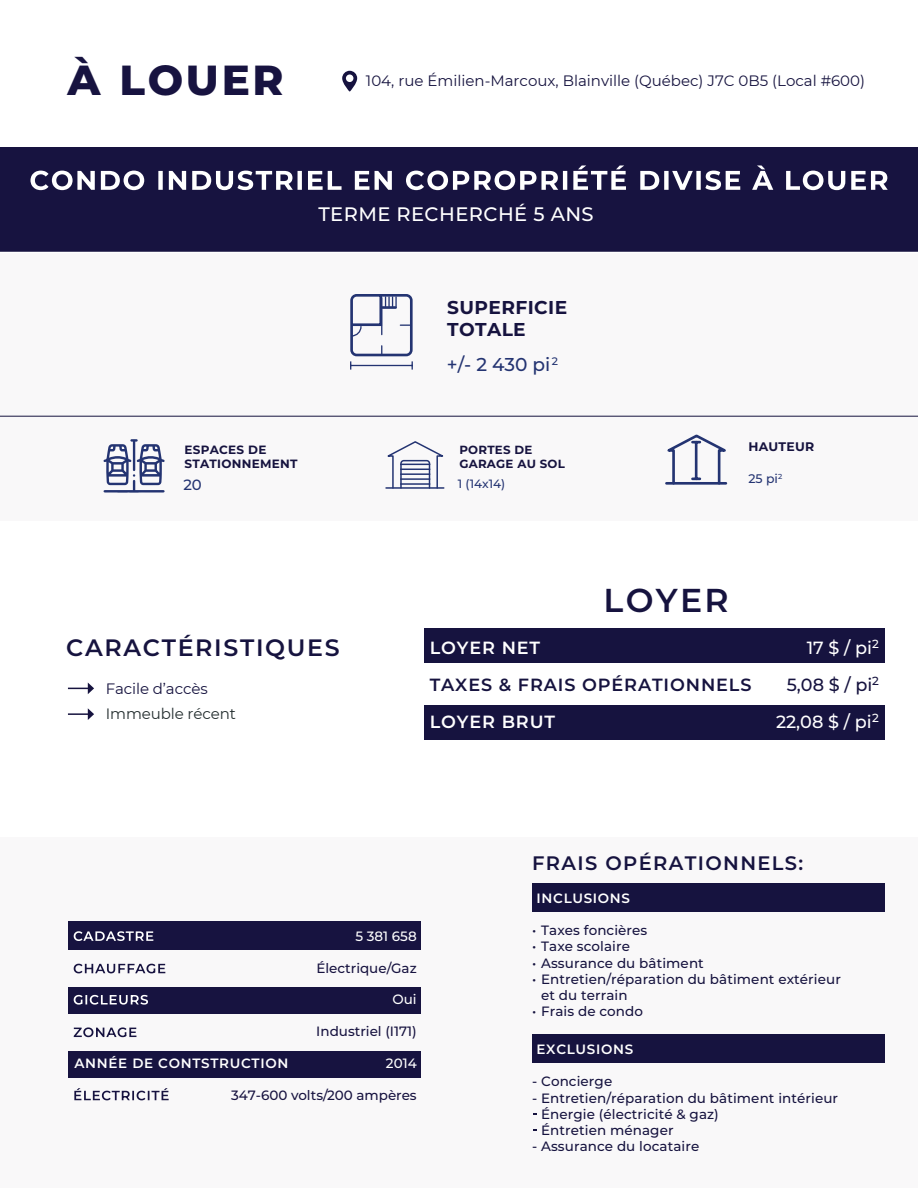
<style>
.page{position:relative;width:918px;height:1188px;background:#fff}
.page>*{position:absolute;margin:0;border:0;box-sizing:border-box;transform-origin:0 0}
.t1{font:800 42px "Montserrat";letter-spacing:.065em;color:#171340}
.t2{font:600 33.15px "Montserrat";letter-spacing:.07em;color:#16133f}
.t3{font:600 23.7px "Montserrat";letter-spacing:.07em;color:#16133f}
.t4{font:600 19.5px "Montserrat";letter-spacing:.07em;color:#16133f}
.t5{font:500 19.5px "Montserrat";letter-spacing:.02em;color:#fff}
.t6{font:700 18.6px/22.4px "Montserrat";letter-spacing:.02em;color:#16133f}
.t7{font:500 18.6px "Montserrat";color:#243472}
.t8{font:600 17.7px "Montserrat";letter-spacing:.05em;color:#16133f}
.t9{font:500 17.7px "Montserrat";color:#fff}
.t10{font:600 17.7px "Montserrat";letter-spacing:.05em;color:#fff}
.t11{font:500 17.7px "Montserrat";color:#16133f}
.t12{font:15px "Montserrat";color:#16133f}
.t13{font:15px "Montserrat";letter-spacing:-.005em;color:#242e2f}
.t14{font:500 14.85px "Montserrat";color:#243472}
.t15{font:500 13.5px/16.2px "Montserrat";letter-spacing:.005em;color:#16133f}
.t16{font:500 13.5px "Montserrat";color:#171340}
.t17{font:600 13.5px "Montserrat";letter-spacing:.05em;color:#fff}
.t18{font:500 13.5px "Montserrat";color:#fff}
.t19{font:700 12.45px "Montserrat";letter-spacing:.02em;color:#16133f}
.t20{font:500 12.45px "Montserrat";color:#243472}
.t21{font:700 12px/14.4px "Montserrat";letter-spacing:.02em;color:#16133f}
.t22{font:500 12px "Montserrat";color:#243472}
.t23{font:700 11.85px "Montserrat";letter-spacing:.02em;color:#16133f}
</style>
<div class="page">
<div style="left:0;top:252px;width:918px;height:269px;background:#f9f8f9"></div>
<div style="left:0;top:147px;width:918px;height:105px;background:#171340"></div>
<hr style="left:0;top:252px;width:918px;height:1px;background:#fff">
<svg style="left:31px;top:165px;width:857px;height:25px"></svg>
<div style="left:0;top:837px;width:918px;height:351px;background:#f9f8f9"></div>
<svg style="left:68px;top:683px;width:26px;height:11px"></svg>
<hr style="left:68px;top:713px;width:21px;height:2px;background:#16133f">
<svg style="left:88px;top:708px;width:6px;height:12px"></svg>
<hr style="left:0;top:416px;width:918px;height:1px;background:#16143f">
<div style="left:424px;top:629px;width:461px;height:34px;background:#16133f"></div>
<div style="left:424px;top:706px;width:461px;height:34px;background:#16133f"></div>
<svg style="left:385px;top:441px;width:60px;height:48px"></svg>
<svg style="left:104px;top:439px;width:61px;height:54px"></svg>
<svg style="left:665px;top:434px;width:63px;height:51px"></svg>
<div style="left:532px;top:884px;width:353px;height:28px;background:#16133f"></div>
<div style="left:532px;top:1034px;width:353px;height:29px;background:#16133f"></div>
<svg style="left:350px;top:294px;width:63px;height:76px"></svg>
<div style="left:69px;top:921px;width:352px;height:29px;background:#171340"></div>
<div style="left:69px;top:1051px;width:352px;height:26px;background:#171340"></div>
<svg style="left:74px;top:931px;width:79px;height:10px"></svg>
<div style="left:69px;top:987px;width:352px;height:26px;background:#171340"></div>
<svg style="left:74px;top:995px;width:74px;height:10px"></svg>
<svg style="left:74px;top:964px;width:91px;height:9px"></svg>
<svg style="left:74px;top:1088px;width:95px;height:12px"></svg>
<svg style="left:74px;top:1027px;width:62px;height:10px"></svg>
<svg style="left:342px;top:71px;width:15px;height:21px"></svg>
<h1 class="t1" style="left:68px;top:49px;width:218px">À LOUER</h1>
<p class="t12" style="left:366px;top:70px;width:501px">104, rue Émilien-Marcoux, Blainville (Québec) J7C 0B5 (Local #600)</p>
<h3 class="t5" style="left:318px;top:201px;width:277px">TERME RECHERCHÉ 5 ANS</h3>
<p class="t21" style="left:185px;top:442px;width:114px">ESPACES DE<br>STATIONNEMENT</p>
<p class="t14" style="left:183px;top:474px;width:20px">20</p>
<h3 class="t6" style="left:447px;top:295px;width:122px">SUPERFICIE<br>TOTALE</h3>
<h3 class="t7" style="left:447px;top:351px;width:113px">+/- 2 430 pi<sup>2</sup></h3>
<p class="t23" style="left:459px;top:441px;width:75px">PORTES DE</p>
<p class="t22" style="left:458px;top:475px;width:49px">1 (14x14)</p>
<p class="t23" style="left:459px;top:455px;width:107px">GARAGE AU SOL</p>
<p class="t19" style="left:748px;top:438px;width:67px">HAUTEUR</p>
<p class="t20" style="left:748px;top:470px;width:35px">25 pi<sup>2</sup></p>
<h2 class="t2" style="left:604px;top:577px;width:127px">LOYER</h2>
<h3 class="t3" style="left:66px;top:631px;width:275px">CARACTÉRISTIQUES</h3>
<p class="t12" style="left:106px;top:678px;width:103px">Facile d’accès</p>
<p class="t13" style="left:106px;top:704px;width:132px">Immeuble récent</p>
<h3 class="t10" style="left:430px;top:635px;width:112px">LOYER NET</h3>
<h3 class="t9" style="left:807px;top:635px;width:74px">17 $ / pi<sup>2</sup></h3>
<h3 class="t8" style="left:430px;top:672px;width:323px">TAXES &amp; FRAIS OPÉRATIONNELS</h3>
<h3 class="t11" style="left:787px;top:672px;width:94px">5,08 $ / pi<sup>2</sup></h3>
<h3 class="t10" style="left:430px;top:709px;width:127px">LOYER BRUT</h3>
<h3 class="t9" style="left:776px;top:709px;width:104px">22,08 $ / pi<sup>2</sup></h3>
<p class="t18" style="left:356px;top:927px;width:63px">5 381 658</p>
<p class="t16" style="left:316px;top:959px;width:102px">Électrique/Gaz</p>
<p class="t18" style="left:392px;top:990px;width:26px">Oui</p>
<p class="t17" style="left:75px;top:1054px;width:215px">ANNÉE DE CONTSTRUCTION</p>
<p class="t16" style="left:316px;top:1022px;width:102px">Industriel (I171)</p>
<p class="t18" style="left:386px;top:1054px;width:32px">2014</p>
<p class="t16" style="left:231px;top:1086px;width:187px">347-600 volts/200 ampères</p>
<h3 class="t4" style="left:532px;top:849px;width:273px">FRAIS OPÉRATIONNELS:</h3>
<p class="t17" style="left:537px;top:888px;width:95px">INCLUSIONS</p>
<p class="t15" style="left:532px;top:922px;width:117px">• Taxes foncières</p>
<p class="t15" style="left:532px;top:938px;width:99px">• Taxe scolaire</p>
<p class="t15" style="left:532px;top:954px;width:173px">• Assurance du bâtiment</p>
<p class="t15" style="left:541px;top:970px;width:301px;text-indent:-9px">• Entretien/réparation du bâtiment extérieur et du terrain</p>
<p class="t15" style="left:532px;top:1003px;width:112px">• Frais de condo</p>
<p class="t17" style="left:537px;top:1039px;width:98px">EXCLUSIONS</p>
<p class="t15" style="left:532px;top:1073px;width:82px">- Concierge</p>
<p class="t15" style="left:541px;top:1089px;width:298px;text-indent:-9px">- Entretien/réparation du bâtiment intérieur<br>Énergie (électricité &amp; gaz)<br>Éntretien ménager</p>
<p class="t15" style="left:532px;top:1138px;width:169px">- Assurance du locataire</p>
</div>
